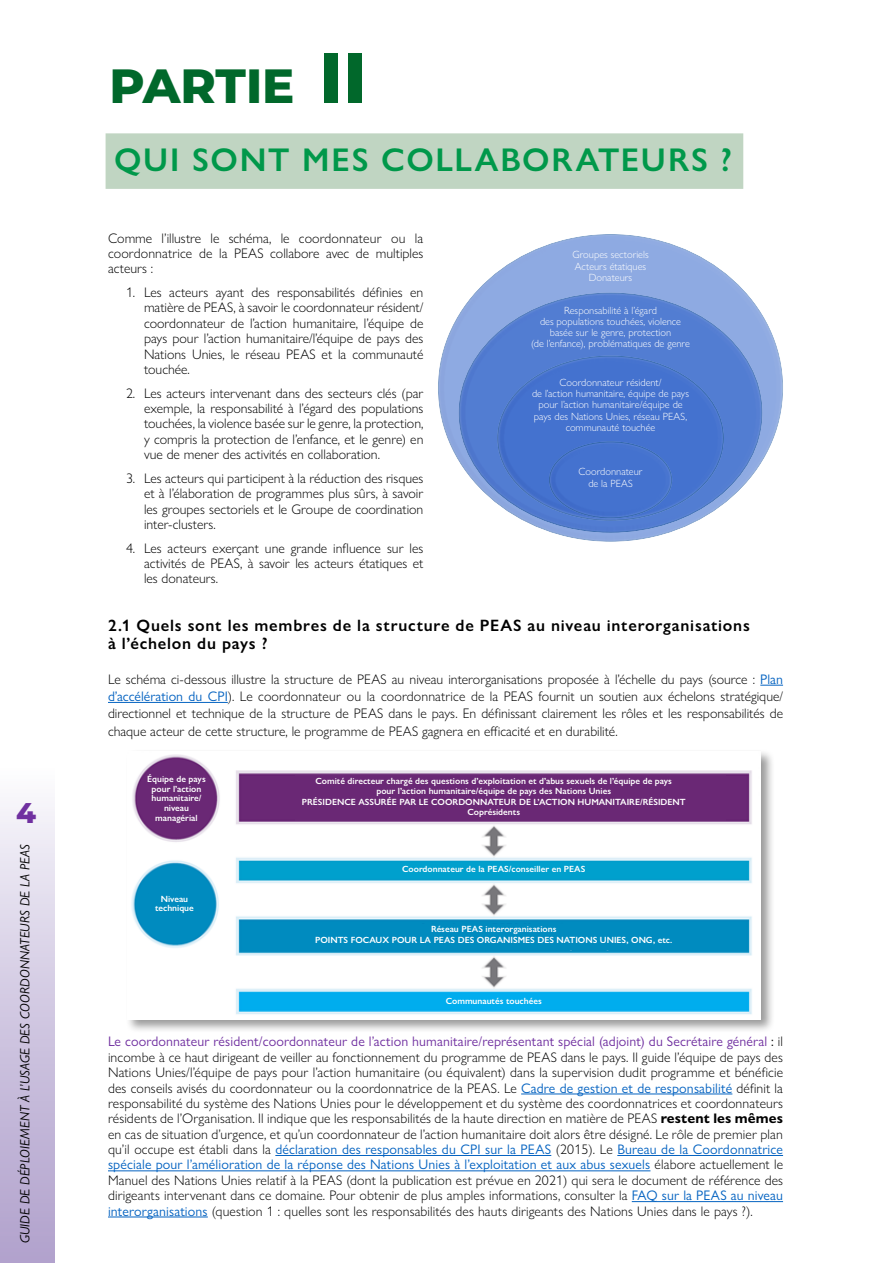
<style>
.page{position:relative;width:893px;height:1263px;background:#fff}
.page>*{position:absolute;margin:0;border:0;box-sizing:border-box;transform-origin:0 0}
.PartII_Title{font:800 48px "Montserrat";color:#01682b}
.PartII_Subtitle{font:600 33px "Gill Sans Nova";letter-spacing:.05em;color:#00984a}
.t1{font:800 28.5px "Montserrat";color:#7030a0}
.Small_headers_main{font:600 16.5px/18px "Gill Sans Nova";letter-spacing:.045em;color:#000}
.t2{font:300 13.8px/15.3px "Gill Sans Nova";color:#000;text-align:justify}
.t3{font:italic 13.5px "Gill Sans Nova";color:#000}
.t4{font:300 10.5px/11.2px "Gill Sans Nova";color:#fff;text-align:center}
.t5{font:600 9px/9.8px "Gill Sans Nova";color:#fff;text-align:center}
.s1{font-size:70.5px}
.s2{font-weight:400;color:#0563c1}
.s3{font-weight:400;color:#7030a0}
.s4{font-weight:400}
.s5{font-weight:700}
</style>
<div class="page">
<div style="left:0;top:765px;width:54px;height:498px;background:linear-gradient(to bottom,#f9f8fc,#ae9eca)"></div>
<svg style="left:760px;top:685px;width:23px;height:1px"></svg>
<hr style="left:108px;top:702px;width:120px;height:1px;background:#0563c1">
<hr style="left:521px;top:1093px;width:211px;height:1px;background:#0563c1">
<hr style="left:275px;top:1155px;width:276px;height:1px;background:#0563c1">
<hr style="left:617px;top:1155px;width:166px;height:1px;background:#0563c1">
<hr style="left:108px;top:1170px;width:542px;height:1px;background:#0563c1">
<hr style="left:632px;top:1201px;width:151px;height:1px;background:#0563c1">
<hr style="left:108px;top:1216px;width:100px;height:1px;background:#0563c1">
<div style="left:125px;top:749px;width:650px;height:285px;background:#000;opacity:.4"></div>
<img style="left:128px;top:751px;width:633px;height:268px">
<div style="left:150px;top:775px;width:53px;height:48px;background:#6a2875;border-radius:50%"></div>
<div style="left:295px;top:775px;width:431px;height:46px;background:#6a2875"></div>
<div style="left:146px;top:878px;width:61px;height:51px;background:#008bbf;border-radius:50%"></div>
<div style="left:274px;top:924px;width:446px;height:26px;background:#008bbf"></div>
<div style="left:420px;top:864px;width:166px;height:14px;background:#00a0cd"></div>
<div style="left:433px;top:995px;width:148px;height:13px;background:#00adee"></div>
<div style="left:106px;top:133px;width:637px;height:56px;background:#c0d5c2"></div>
<div style="left:526px;top:233px;width:258px;height:309px;background:#fff;opacity:.13"></div>
<div style="left:436px;top:233px;width:256px;height:309px;background:#3c62b2;opacity:.27"></div>
<div style="left:527px;top:291px;width:236px;height:242px;background:#fff;opacity:.13"></div>
<div style="left:457px;top:291px;width:233px;height:242px;background:#3c62b2;opacity:.27"></div>
<div style="left:548px;top:354px;width:176px;height:167px;background:#fff;opacity:.13"></div>
<div style="left:496px;top:354px;width:178px;height:167px;background:#3c62b2;opacity:.27"></div>
<div style="left:572px;top:439px;width:102px;height:79px;background:#fff;opacity:.13"></div>
<div style="left:548px;top:439px;width:100px;height:79px;background:#4472cf"></div>
<h3 class="t1" style="left:16px;top:792px;width:21px">4</h3>
<p class="t3" style="left:17px;top:1243px;width:401px;rotate:-90deg">GUIDE DE DÉPLOIEMENT À L’USAGE DES COORDONNATEURS DE LA PEAS</p>
<p class="PartII_Title" style="left:110px;top:51px;width:259px">PARTIE <span class="s1">II</span></p>
<p class="PartII_Subtitle" style="left:114px;top:139px;width:620px">QUI SONT MES COLLABORATEURS ?</p>
<p class="t2" style="left:108px;top:230px;width:317px">Comme l’illustre le schéma, le coordonnateur ou la coordonnatrice de la PEAS collabore avec de multiples acteurs :</p>
<p class="t2" style="left:144px;top:285px;width:281px;text-indent:-18px">1. Les acteurs ayant des responsabilités définies en matière de PEAS, à savoir le coordonnateur résident/ coordonnateur de l’action humanitaire, l’équipe de pays pour l’action humanitaire/l’équipe de pays des Nations Unies, le réseau PEAS et la communauté touchée.</p>
<p class="t2" style="left:144px;top:385px;width:281px;text-indent:-18px">2. Les acteurs intervenant dans des secteurs clés (par exemple, la responsabilité à l’égard des populations touchées, la violence basée sur le genre, la protection, y compris la protection de l’enfance, et le genre) en vue de mener des activités en collaboration.</p>
<p class="t2" style="left:144px;top:470px;width:281px;text-indent:-18px">3. Les acteurs qui participent à la réduction des risques et à l’élaboration de programmes plus sûrs, à savoir les groupes sectoriels et le Groupe de coordination inter-clusters.</p>
<p class="t2" style="left:144px;top:540px;width:281px;text-indent:-18px">4. Les acteurs exerçant une grande influence sur les activités de PEAS, à savoir les acteurs étatiques et les donateurs.</p>
<p class="Small_headers_main" style="left:108px;top:616px;width:643px">2.1 Quels sont les membres de la structure de PEAS au niveau interorganisations à l’échelon du pays ?</p>
<p class="t2" style="left:108px;top:670px;width:677px;line-height:17.2px">Le schéma ci-dessous illustre la structure de PEAS au niveau interorganisations proposée à l’échelle du pays (source : <span class="s2">Plan d’accélération du CPI</span>). Le coordonnateur ou la coordonnatrice de la PEAS fournit un soutien aux échelons stratégique/ directionnel et technique de la structure de PEAS dans le pays. En définissant clairement les rôles et les responsabilités de chaque acteur de cette structure, le programme de PEAS gagnera en efficacité et en durabilité.</p>
<p class="t4" style="left:572px;top:249px;width:78px">Groupes sectoriels</p>
<p class="t4" style="left:575px;top:260px;width:73px">Acteurs étatiques</p>
<p class="t4" style="left:589px;top:271px;width:45px">Donateurs</p>
<p class="t4" style="left:531px;top:304px;width:160px">Responsabilité à l’égard<br>des populations touchées, violence basée sur le genre, protection<br>(de l’enfance), problématiques de genre</p>
<p class="t4" style="left:532px;top:376px;width:159px">Coordonnateur résident/<br>de l’action humanitaire, équipe de pays pour l’action humanitaire/équipe de pays des Nations Unies, réseau PEAS, communauté touchée</p>
<p class="t4" style="left:578px;top:466px;width:66px">Coordonnateur de la PEAS</p>
<p class="t5" style="left:147px;top:774px;width:60px">Équipe de pays pour l’action humanitaire/ niveau managérial</p>
<p class="t5" style="left:155px;top:894px;width:40px">Niveau technique</p>
<p class="t5" style="left:315px;top:775px;width:358px;line-height:10.5px">Comité directeur chargé des questions d’exploitation et d’abus sexuels de l’équipe de pays pour l’action humanitaire/équipe de pays des Nations Unies</p>
<p class="t5" style="left:302px;top:797px;width:385px">PRÉSIDENCE ASSURÉE PAR LE COORDONNATEUR DE L’ACTION HUMANITAIRE/RÉSIDENT</p>
<p class="t5" style="left:467px;top:807px;width:54px">Coprésidents</p>
<p class="t5" style="left:402px;top:864px;width:185px">Coordonnateur de la PEAS/conseiller en PEAS</p>
<p class="t5" style="left:431px;top:924px;width:127px">Réseau PEAS interorganisations</p>
<p class="t5" style="left:315px;top:935px;width:359px">POINTS FOCAUX POUR LA PEAS DES ORGANISMES DES NATIONS UNIES, ONG, etc.</p>
<p class="t5" style="left:446px;top:996px;width:98px">Communautés touchées</p>
<p class="t2" style="left:108px;top:1034px;width:677px"><span class="s3">Le coordonnateur résident/coordonnateur de l’action humanitaire/représentant spécial (adjoint) du Secrétaire général</span> <span class="s4">:</span> il incombe à ce haut dirigeant de veiller au fonctionnement du programme de PEAS dans le pays. Il guide l’équipe de pays des Nations Unies/l’équipe de pays pour l’action humanitaire (ou équivalent) dans la supervision dudit programme et bénéficie des conseils avisés du coordonnateur ou la coordonnatrice de la PEAS. Le <span class="s2">Cadre de gestion et de responsabilité</span> définit la responsabilité du système des Nations Unies pour le développement et du système des coordonnatrices et coordonnateurs résidents de l’Organisation. Il indique que les responsabilités de la haute direction en matière de PEAS <span class="s5">restent les mêmes </span>en cas de situation d’urgence, et qu’un coordonnateur de l’action humanitaire doit alors être désigné. Le rôle de premier plan qu’il occupe est établi dans la <span class="s2">déclaration des responsables du CPI sur la PEAS</span> (2015). Le <span class="s2">Bureau de la Coordonnatrice spéciale pour l’amélioration de la réponse des Nations Unies à l’exploitation et aux abus sexuels</span> élabore actuellement le Manuel des Nations Unies relatif à la PEAS (dont la publication est prévue en 2021) qui sera le document de référence des dirigeants intervenant dans ce domaine. Pour obtenir de plus amples informations, consulter la <span class="s2">FAQ sur la PEAS au niveau interorganisations</span> (question 1 : quelles sont les responsabilités des hauts dirigeants des Nations Unies dans le pays ?).</p>
</div>
